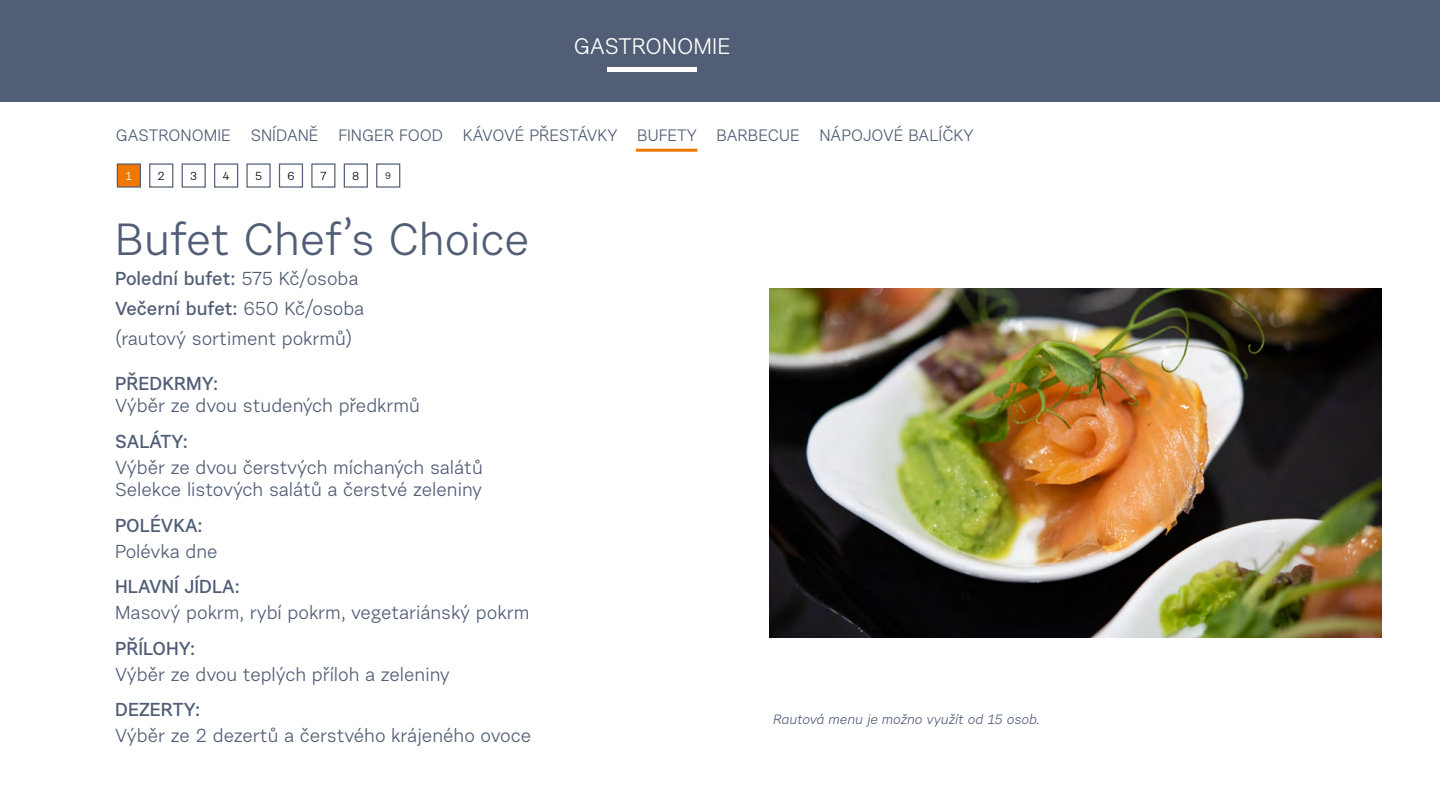
<style>
.page{position:relative;width:1440px;height:810px;background:#fff}
.page>*{position:absolute;margin:0;border:0;box-sizing:border-box;transform-origin:0 0}
.t1{font:45px "Urban Grotesk Re Bo";color:#515e76}
.t2{font:22.5px "Urban Grotesk Re Bo";color:#fff}
.t3{font:18.75px/22.5px "Urban Grotesk Re Bo";color:#515e76}
.t4{font:700 18.75px/30px "Urban Grotesk Li Se";color:#515e76}
.t5{font:16.5px "Urban Grotesk Re Bo";color:#515e76}
.t6{font:italic 13.5px "Urban Grotesk Re Bo";color:#515e76}
.t7{font:11.62px "Urban Grotesk Re Bo";color:#000}
.t8{font:11.62px "Urban Grotesk Re Bo";color:#fff}
.t9{font:9.52px "Urban Grotesk Re Bo";color:#000}
.s1{font-family:"Urban Grotesk Re Bo";font-weight:400}
</style>
<div class="page">
<img style="left:770px;top:288px;width:611px;height:349px">
<hr style="left:636px;top:149px;width:61px;height:3px;background:#ef7900">
<div style="left:182px;top:163px;width:24px;height:25px;border:1px solid #515e76"></div>
<div style="left:117px;top:164px;width:23px;height:23px;background:#ef7900"></div>
<div style="left:117px;top:163px;width:24px;height:25px;border:1px solid #515e76"></div>
<div style="left:149px;top:163px;width:24px;height:25px;border:1px solid #515e76"></div>
<div style="left:246px;top:163px;width:25px;height:25px;border:1px solid #515e76"></div>
<div style="left:279px;top:163px;width:24px;height:25px;border:1px solid #515e76"></div>
<div style="left:311px;top:163px;width:24px;height:25px;border:1px solid #515e76"></div>
<div style="left:214px;top:163px;width:24px;height:25px;border:1px solid #515e76"></div>
<div style="left:344px;top:163px;width:24px;height:25px;border:1px solid #515e76"></div>
<div style="left:376px;top:163px;width:24px;height:25px;border:1px solid #515e76"></div>
<div style="left:0;top:0;width:1440px;height:102px;background:#515e76"></div>
<hr style="left:607px;top:67px;width:90px;height:4px;background:#fff">
<p class="t2" style="left:574px;top:32px;width:158px">GASTRONOMIE</p>
<p class="t5" style="left:116px;top:125px;width:859px">GASTRONOMIE SNÍDANĚ FINGER FOOD KÁVOVÉ PŘESTÁVKY BUFETY BARBECUE NÁPOJOVÉ BALÍČKY</p>
<p class="t8" style="left:125px;top:169px;width:8px">1</p>
<p class="t7" style="left:158px;top:169px;width:9px">2</p>
<p class="t7" style="left:190px;top:169px;width:8px">3</p>
<p class="t7" style="left:223px;top:169px;width:8px">4</p>
<p class="t7" style="left:255px;top:169px;width:8px">5</p>
<p class="t7" style="left:287px;top:169px;width:9px">6</p>
<p class="t7" style="left:320px;top:169px;width:8px">7</p>
<p class="t7" style="left:352px;top:169px;width:9px">8</p>
<p class="t9" style="left:385px;top:170px;width:7px">9</p>
<h1 class="t1" style="left:115px;top:211px;width:416px">Bufet Chef’s Choice</h1>
<p class="t4" style="left:115px;top:263px;width:251px">Polední bufet: <span class="s1">575 Kč/osoba<br></span>Večerní bufet: <span class="s1">650 Kč/osoba</span></p>
<p class="t3" style="left:115px;top:327px;width:239px">(rautový sortiment pokrmů)</p>
<p class="t4" style="left:115px;top:368px;width:105px">PŘEDKRMY:</p>
<p class="t3" style="left:115px;top:394px;width:306px">Výběr ze dvou studených předkrmů</p>
<p class="t4" style="left:115px;top:426px;width:74px">SALÁTY:</p>
<p class="t3" style="left:115px;top:456px;width:369px">Výběr ze dvou čerstvých míchaných salátů<br>Selekce listových salátů a čerstvé zeleniny</p>
<p class="t4" style="left:115px;top:510px;width:89px">POLÉVKA:</p>
<p class="t3" style="left:115px;top:540px;width:104px">Polévka dne</p>
<p class="t4" style="left:115px;top:571px;width:126px">HLAVNÍ JÍDLA:</p>
<p class="t3" style="left:115px;top:601px;width:416px">Masový pokrm, rybí pokrm, vegetariánský pokrm</p>
<p class="t4" style="left:115px;top:633px;width:82px">PŘÍLOHY:</p>
<p class="t3" style="left:115px;top:663px;width:336px">Výběr ze dvou teplých příloh a zeleniny</p>
<p class="t4" style="left:115px;top:694px;width:87px">DEZERTY:</p>
<p class="t3" style="left:115px;top:724px;width:418px">Výběr ze 2 dezertů a čerstvého krájeného ovoce</p>
<p class="t6" style="left:773px;top:711px;width:268px">Rautová menu je možno využít od 15 osob.</p>
</div>
